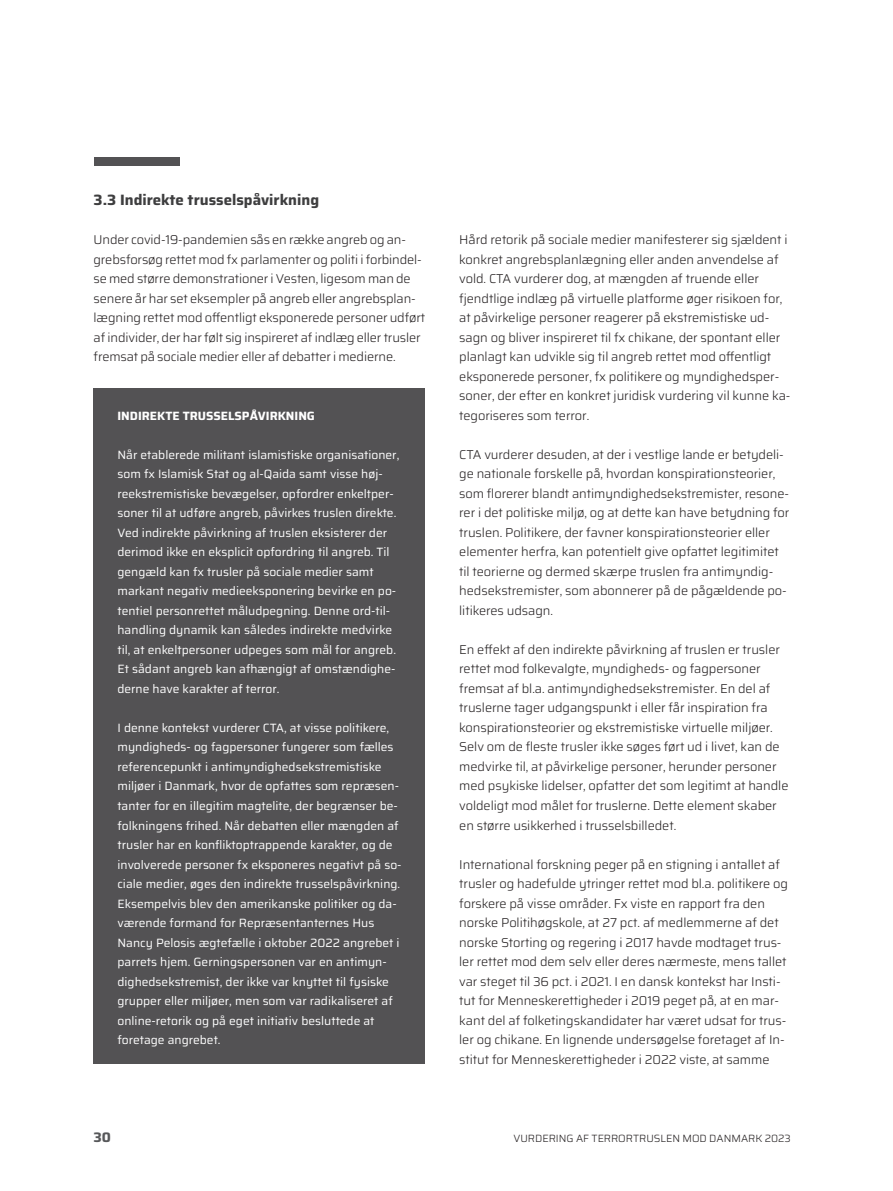
<style>
.page{position:relative;width:893px;height:1191px;background:#fff}
.page>*{position:absolute;margin:0;border:0;box-sizing:border-box;transform-origin:0 0}
.Mellemrubrik{font:700 15px "Saira";color:#3e3e3f}
.t1{font:700 13.8px "Saira";color:#57585a}
.Lille_Underrubrik{font:300 12.75px/19.5px "Saira";letter-spacing:-.005em;color:#231f20}
.Fakta___Brød{font:12px/19.5px "Saira";color:#fff}
.Fakta___Rubrik{font:700 12px "Saira";color:#fff}
.t2{font:300 10.5px "Saira";color:#231f20}
</style>
<div class="page">
<div style="left:94px;top:388px;width:331px;height:675px;background:#535254"></div>
<div style="left:95px;top:157px;width:85px;height:9px;background:#535254"></div>
<h2 class="Mellemrubrik" style="left:94px;top:188px;width:227px">3.3 Indirekte trusselspåvirkning</h2>
<p class="Lille_Underrubrik" style="left:94px;top:230px;width:333px">Under covid-19-pandemien sås en række angreb og an&shy;grebsforsøg rettet mod fx parlamenter og politi i forbindel&shy;se med større demonstrationer i Vesten, ligesom man de senere år har set eksempler på angreb eller angrebsplan&shy;lægning rettet mod offentligt eksponerede personer udført af individer, der har følt sig inspireret af indlæg eller trusler fremsat på sociale medier eller af debatter i medierne.</p>
<p class="Fakta___Rubrik" style="left:117px;top:406px;width:199px">INDIREKTE TRUSSELSPÅVIRKNING</p>
<p class="Fakta___Brød" style="left:117px;top:444px;width:283px">Når etablerede militant islamistiske organisationer, som fx Islamisk Stat og al-Qaida samt visse høj&shy;reekstremistiske bevægelser, opfordrer enkeltper&shy;soner til at udføre angreb, påvirkes truslen direkte.<br>Ved indirekte påvirkning af truslen eksisterer der derimod ikke en eksplicit opfordring til angreb. Til gengæld kan fx trusler på sociale medier samt markant negativ medieeksponering bevirke en po&shy;tentiel personrettet måludpegning. Denne ord-til&shy;handling dynamik kan således indirekte medvirke til, at enkeltpersoner udpeges som mål for angreb.<br>Et sådant angreb kan afhængigt af omstændighe&shy;derne have karakter af terror.</p>
<p class="Fakta___Brød" style="left:117px;top:717px;width:286px">I denne kontekst vurderer CTA, at visse politikere, myndigheds- og fagpersoner fungerer som fælles referencepunkt i antimyndighedsekstremistiske miljøer i Danmark, hvor de opfattes som repræsen&shy;tanter for en illegitim magtelite, der begrænser be&shy;folkningens frihed. Når debatten eller mængden af trusler har en konfliktoptrappende karakter, og de involverede personer fx eksponeres negativt på so&shy;ciale medier, øges den indirekte trusselspåvirkning.</p>
<p class="Fakta___Brød" style="left:117px;top:893px;width:284px">Eksempelvis blev den amerikanske politiker og da&shy;værende formand for Repræsentanternes Hus Nancy Pelosis ægtefælle i oktober 2022 angrebet i parrets hjem. Gerningspersonen var en antimyn&shy;dighedsekstremist, der ikke var knyttet til fysiske grupper eller miljøer, men som var radikaliseret af online-retorik og på eget initiativ besluttede at foretage angrebet.</p>
<p class="Lille_Underrubrik" style="left:459px;top:230px;width:333px">Hård retorik på sociale medier manifesterer sig sjældent i konkret angrebsplanlægning eller anden anvendelse af vold. CTA vurderer dog, at mængden af truende eller fjendtlige indlæg på virtuelle platforme øger risikoen for, at påvirkelige personer reagerer på ekstremistiske ud&shy;sagn og bliver inspireret til fx chikane, der spontant eller planlagt kan udvikle sig til angreb rettet mod offentligt eksponerede personer, fx politikere og myndighedsper&shy;soner, der efter en konkret juridisk vurdering vil kunne ka&shy;tegoriseres som terror.</p>
<p class="Lille_Underrubrik" style="left:459px;top:444px;width:332px">CTA vurderer desuden, at der i vestlige lande er betydeli&shy;ge nationale forskelle på, hvordan konspirationsteorier, som florerer blandt antimyndighedsekstremister, resone&shy;rer i det politiske miljø, og at dette kan have betydning for truslen. Politikere, der favner konspirationsteorier eller elementer herfra, kan potentielt give opfattet legitimitet til teorierne og dermed skærpe truslen fra antimyndig&shy;hedsekstremister, som abonnerer på de pågældende po&shy;litikeres udsagn.</p>
<p class="Lille_Underrubrik" style="left:459px;top:639px;width:331px">En effekt af den indirekte påvirkning af truslen er trusler rettet mod folkevalgte, myndigheds- og fagpersoner fremsat af bl.a. antimyndighedsekstremister. En del af truslerne tager udgangspunkt i eller får inspiration fra konspirationsteorier og ekstremistiske virtuelle miljøer.<br>Selv om de fleste trusler ikke søges ført ud i livet, kan de medvirke til, at påvirkelige personer, herunder personer med psykiske lidelser, opfatter det som legitimt at handle voldeligt mod målet for truslerne. Dette element skaber en større usikkerhed i trusselsbilledet.</p>
<p class="Lille_Underrubrik" style="left:459px;top:854px;width:330px">International forskning peger på en stigning i antallet af trusler og hadefulde ytringer rettet mod bl.a. politikere og forskere på visse områder. Fx viste en rapport fra den norske Politihøgskole, at 27 pct. af medlemmerne af det norske Storting og regering i 2017 havde modtaget trus&shy;ler rettet mod dem selv eller deres nærmeste, mens tallet var steget til 36 pct. i 2021. I en dansk kontekst har Insti&shy;tut for Menneskerettigheder i 2019 peget på, at en mar&shy;kant del af folketingskandidater har været udsat for trus&shy;ler og chikane. En lignende undersøgelse foretaget af In&shy;stitut for Menneskerettigheder i 2022 viste, at samme</p>
<p class="t1" style="left:94px;top:1125px;width:19px">30</p>
<p class="t2" style="left:514px;top:1129px;width:279px">VURDERING AF TERRORTRUSLEN MOD DANMARK 2023</p>
</div>
